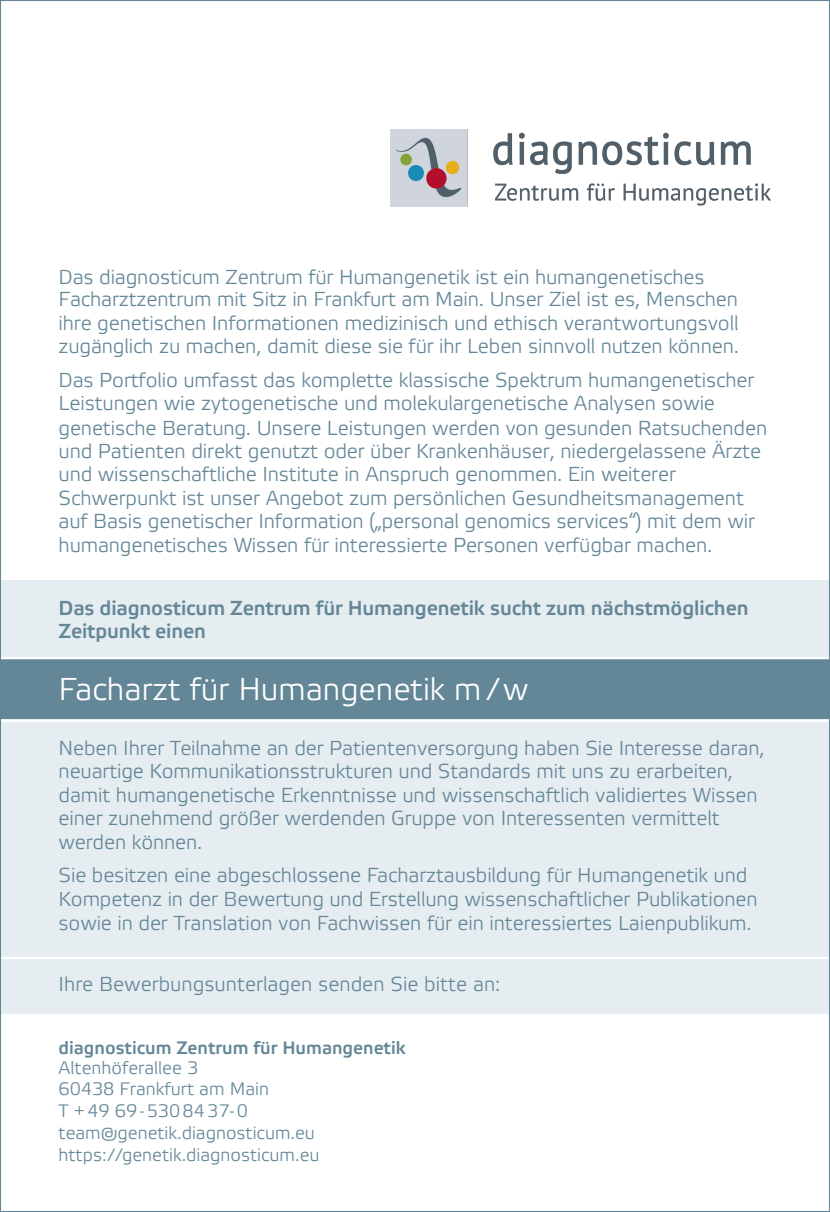
<style>
.page{position:relative;width:830px;height:1212px;background:#fff}
.page>*{position:absolute;margin:0;border:0;box-sizing:border-box;transform-origin:0 0}
.t1{font:300 31.72px "Etelka";color:#fff}
.t2{font:300 20.25px/23.6px "Etelka";letter-spacing:-.005em;color:#648798}
.t3{font:500 20.25px/22.5px "Etelka";letter-spacing:-.005em;color:#648798}
.t4{font:300 18px/21.2px "Etelka";color:#648798}
.t5{font:18px/21.4px "Etelka Light Pro";color:#648798}
.s1{font-family:"Etelka Light Pro";font-weight:400}
.s2{font-family:"Etelka Medium Pro";font-weight:400}
.s3{font-weight:500}
</style>
<div class="page">
<div style="left:0;top:580px;width:829px;height:434px;background:#e6edf1"></div>
<div style="left:0;top:659px;width:829px;height:60px;background:#648798"></div>
<hr style="left:0;top:957px;width:829px;height:2px;background:#fff">
<hr style="left:0;top:720px;width:829px;height:2px;background:#fff">
<hr style="left:0;top:657px;width:829px;height:2px;background:#fff">
<img style="left:391px;top:130px;width:378px;height:77px">
<p class="t2" style="left:59px;top:266px;width:681px">Das <span class="s1">diagnosticum</span> Zentrum für Humangenetik ist ein humangenetisches Facharztzentrum mit Sitz in Frankfurt am Main. Unser Ziel ist es, Menschen ihre genetischen Informationen medizinisch und ethisch verantwortungsvoll zugänglich zu machen, damit diese sie für ihr Leben sinnvoll nutzen können.</p>
<p class="t2" style="left:59px;top:368px;width:709px">Das Portfolio umfasst das komplette klassische Spektrum humangenetischer<br>Leistungen wie zytogenetische und molekulargenetische Analysen sowie genetische Beratung. <span class="s1">Unsere Leistungen</span> werden von gesunden Ratsuchenden</p>
<p class="t2" style="left:59px;top:439px;width:703px">und Patienten direkt genutzt oder über Krankenhäuser, niedergelassene Ärzte und wissenschaftliche Institute in Anspruch genommen. Ein weiterer Schwerpunkt ist unser Angebot zum persönlichen Gesundheitsmanagement auf Basis genetischer Information („personal genomics services“) mit dem wir humangenetisches Wissen für interessierte Personen verfügbar machen.</p>
<p class="t3" style="left:59px;top:597px;width:691px">Das <span class="s2">diagnosticum</span> Zentrum für Humangenetik sucht zum nächstmöglichen<br>Zeitpunkt einen</p>
<h1 class="t1" style="left:59px;top:669px;width:471px">Facharzt für Humangenetik m/w</h1>
<p class="t2" style="left:59px;top:736px;width:707px">Neben Ihrer Teilnahme an der Patientenversorgung haben Sie Interesse daran, neuartige Kommunikationsstrukturen und Standards mit uns zu erarbeiten, damit humangenetische Erkenntnisse und wissenschaftlich validiertes Wissen einer zunehmend größer werdenden Gruppe von Interessenten vermittelt werden können.</p>
<p class="t2" style="left:59px;top:864px;width:700px">Sie besitzen eine abgeschlossene Facharztausbildung für Humangenetik und<br>Kompetenz in der Bewertung und Erstellung wissenschaftlicher Publikationen sowie in der Translation von Fachwissen für ein interessiertes Laienpublikum.</p>
<p class="t2" style="left:59px;top:972px;width:443px">Ihre Bewerbungsunterlagen senden Sie bitte an:</p>
<p class="t4" style="left:59px;top:1037px;width:348px"><span class="s2">diagnosticum</span> <span class="s3">Zentrum für Humangenetik<br></span>Altenhöferallee 3<br>60438 Frankfurt am Main<br>T + 49 69 - 530 84 37- 0</p>
<p class="t5" style="left:59px;top:1123px;width:262px">team@genetik.diagnosticum.eu https://genetik.diagnosticum.eu</p>
</div>
